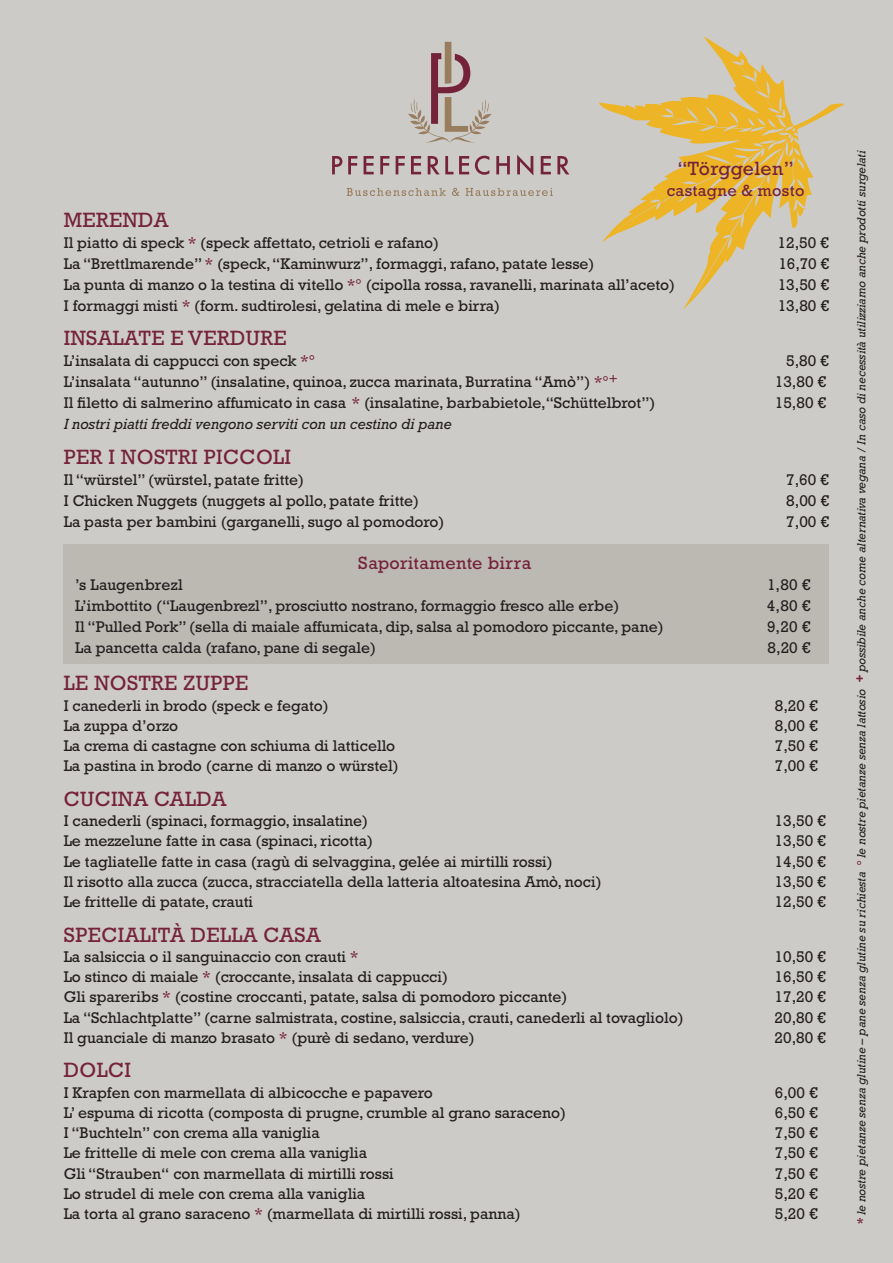
<style>
.page{position:relative;width:893px;height:1263px;background:#cdcbc8}
.page>*{position:absolute;margin:0;border:0;box-sizing:border-box;transform-origin:0 0}
.t1{font:21px "Rockwell Std";letter-spacing:.02em;color:#75223b}
.t2{font:19.5px "Rockwell Std";letter-spacing:.015em;color:#75223b}
.t3{font:18px "Rockwell Std";letter-spacing:.02em;color:#75223b}
.t4{font:16.5px "Rockwell Std";letter-spacing:.02em;color:#75223b}
.t5{font:15.75px "Rockwell Std";color:#231f20}
.t6{font:italic 15px "Rockwell Std";color:#231f20}
.t7{font:italic 12px "Rockwell Std";color:#231f20}
.s1{color:#75223b}
.s2{font-weight:700;color:#75223b}
</style>
<div class="page">
<svg style="left:332px;top:155px;width:237px;height:21px"></svg>
<svg style="left:347px;top:188px;width:206px;height:8px"></svg>
<svg style="left:408px;top:42px;width:84px;height:101px"></svg>
<div style="left:64px;top:544px;width:765px;height:119px;background:#bcb8b2"></div>
<svg style="left:599px;top:36px;width:245px;height:273px"></svg>
<p class="t2" style="left:677px;top:157px;width:118px">“Törggelen”</p>
<p class="t4" style="left:667px;top:181px;width:139px">castagne &amp; mosto</p>
<h1 class="t1" style="left:64px;top:208px;width:106px">MERENDA</h1>
<p class="t5" style="left:64px;top:233px;width:377px">Il piatto di speck <span class="s1">*</span> (speck affettato, cetrioli e rafano)</p>
<p class="t5" style="left:778px;top:233px;width:53px">12,50 €</p>
<p class="t5" style="left:64px;top:254px;width:532px">La “Brettlmarende” <span class="s1">*</span> (speck, “Kaminwurz”, formaggi, rafano, patate lesse)</p>
<p class="t5" style="left:779px;top:254px;width:52px">16,70 €</p>
<p class="t5" style="left:64px;top:275px;width:613px">La punta di manzo o la testina di vitello <span class="s1">*°</span> (cipolla rossa, ravanelli, marinata all’aceto)</p>
<p class="t5" style="left:778px;top:275px;width:53px">13,50 €</p>
<p class="t5" style="left:64px;top:296px;width:438px">I formaggi misti <span class="s1">*</span> (form. sudtirolesi, gelatina di mele e birra)</p>
<p class="t5" style="left:778px;top:296px;width:53px">13,80 €</p>
<h1 class="t1" style="left:64px;top:326px;width:224px">INSALATE E VERDURE</h1>
<p class="t5" style="left:64px;top:352px;width:253px">L’insalata di cappucci con speck <span class="s1">*°</span></p>
<p class="t5" style="left:786px;top:352px;width:44px">5,80 €</p>
<p class="t5" style="left:64px;top:373px;width:555px">L’insalata “autunno” (insalatine, quinoa, zucca marinata, Burratina “Amò”) <span class="s1">*°</span><sup>+</sup></p>
<p class="t5" style="left:775px;top:373px;width:53px">13,80 €</p>
<p class="t5" style="left:64px;top:394px;width:593px">Il filetto di salmerino affumicato in casa <span class="s1">*</span> (insalatine, barbabietole,“Schüttelbrot”)</p>
<p class="t5" style="left:775px;top:394px;width:53px">15,80 €</p>
<p class="t6" style="left:64px;top:416px;width:389px">I nostri piatti freddi vengono serviti con un cestino di pane</p>
<h1 class="t1" style="left:64px;top:445px;width:229px">PER I NOSTRI PICCOLI</h1>
<p class="t5" style="left:64px;top:470px;width:242px">Il “würstel” (würstel, patate fritte)</p>
<p class="t5" style="left:786px;top:470px;width:44px">7,60 €</p>
<p class="t5" style="left:64px;top:491px;width:357px">I Chicken Nuggets (nuggets al pollo, patate fritte)</p>
<p class="t5" style="left:786px;top:491px;width:44px">8,00 €</p>
<p class="t5" style="left:64px;top:512px;width:382px">La pasta per bambini (garganelli, sugo al pomodoro)</p>
<p class="t5" style="left:786px;top:512px;width:44px">7,00 €</p>
<p class="t3" style="left:358px;top:553px;width:174px">Saporitamente birra</p>
<p class="t5" style="left:75px;top:576px;width:109px">’s Laugenbrezl</p>
<p class="t5" style="left:767px;top:576px;width:45px">1,80 €</p>
<p class="t5" style="left:75px;top:597px;width:545px">L’imbottito (“Laugenbrezl”, prosciutto nostrano, formaggio fresco alle erbe)</p>
<p class="t5" style="left:767px;top:597px;width:45px">4,80 €</p>
<p class="t5" style="left:75px;top:618px;width:590px">Il “Pulled Pork” (sella di maiale affumicata, dip, salsa al pomodoro piccante, pane)</p>
<p class="t5" style="left:767px;top:618px;width:45px">9,20 €</p>
<p class="t5" style="left:75px;top:639px;width:302px">La pancetta calda (rafano, pane di segale)</p>
<p class="t5" style="left:768px;top:639px;width:44px">8,20 €</p>
<h1 class="t1" style="left:64px;top:671px;width:186px">LE NOSTRE ZUPPE</h1>
<p class="t5" style="left:64px;top:696px;width:267px">I canederli in brodo (speck e fegato)</p>
<p class="t5" style="left:775px;top:696px;width:44px">8,20 €</p>
<p class="t5" style="left:64px;top:716px;width:116px">La zuppa d’orzo</p>
<p class="t5" style="left:775px;top:716px;width:44px">8,00 €</p>
<p class="t5" style="left:64px;top:737px;width:333px">La crema di castagne con schiuma di latticello</p>
<p class="t5" style="left:775px;top:737px;width:44px">7,50 €</p>
<p class="t5" style="left:64px;top:757px;width:336px">La pastina in brodo (carne di manzo o würstel)</p>
<p class="t5" style="left:775px;top:757px;width:44px">7,00 €</p>
<h1 class="t1" style="left:64px;top:787px;width:164px">CUCINA CALDA</h1>
<p class="t5" style="left:64px;top:812px;width:306px">I canederli (spinaci, formaggio, insalatine)</p>
<p class="t5" style="left:775px;top:812px;width:53px">13,50 €</p>
<p class="t5" style="left:64px;top:832px;width:311px">Le mezzelune fatte in casa (spinaci, ricotta)</p>
<p class="t5" style="left:775px;top:832px;width:53px">13,50 €</p>
<p class="t5" style="left:64px;top:852px;width:490px">Le tagliatelle fatte in casa (ragù di selvaggina, gelée ai mirtilli rossi)</p>
<p class="t5" style="left:775px;top:852px;width:53px">14,50 €</p>
<p class="t5" style="left:64px;top:872px;width:539px">Il risotto alla zucca (zucca, stracciatella della latteria altoatesina Amò, noci)</p>
<p class="t5" style="left:775px;top:872px;width:53px">13,50 €</p>
<p class="t5" style="left:64px;top:893px;width:191px">Le frittelle di patate, crauti</p>
<p class="t5" style="left:775px;top:893px;width:53px">12,50 €</p>
<h1 class="t1" style="left:64px;top:922px;width:258px">SPECIALITÀ DELLA CASA</h1>
<p class="t5" style="left:64px;top:947px;width:296px">La salsiccia o il sanguinaccio con crauti <span class="s1">*</span></p>
<p class="t5" style="left:775px;top:947px;width:53px">10,50 €</p>
<p class="t5" style="left:64px;top:968px;width:386px">Lo stinco di maiale <span class="s1">*</span> (croccante, insalata di cappucci)</p>
<p class="t5" style="left:775px;top:968px;width:53px">16,50 €</p>
<p class="t5" style="left:64px;top:988px;width:505px">Gli spareribs <span class="s1">*</span> (costine croccanti, patate, salsa di pomodoro piccante)</p>
<p class="t5" style="left:775px;top:988px;width:53px">17,20 €</p>
<p class="t5" style="left:64px;top:1008px;width:621px">La “Schlachtplatte” (carne salmistrata, costine, salsiccia, crauti, canederli al tovagliolo)</p>
<p class="t5" style="left:775px;top:1008px;width:53px">20,80 €</p>
<p class="t5" style="left:64px;top:1028px;width:412px">Il guanciale di manzo brasato <span class="s1">*</span> (purè di sedano, verdure)</p>
<p class="t5" style="left:775px;top:1028px;width:53px">20,80 €</p>
<h1 class="t1" style="left:64px;top:1058px;width:69px">DOLCI</h1>
<p class="t5" style="left:64px;top:1083px;width:371px">I Krapfen con marmellata di albicocche e papavero</p>
<p class="t5" style="left:775px;top:1083px;width:44px">6,00 €</p>
<p class="t5" style="left:64px;top:1103px;width:504px">L’ espuma di ricotta (composta di prugne, crumble al grano saraceno)</p>
<p class="t5" style="left:775px;top:1103px;width:44px">6,50 €</p>
<p class="t5" style="left:64px;top:1124px;width:258px">I “Buchteln” con crema alla vaniglia</p>
<p class="t5" style="left:775px;top:1124px;width:44px">7,50 €</p>
<p class="t5" style="left:64px;top:1144px;width:305px">Le frittelle di mele con crema alla vaniglia</p>
<p class="t5" style="left:775px;top:1144px;width:44px">7,50 €</p>
<p class="t5" style="left:64px;top:1164px;width:332px">Gli “Strauben“ con marmellata di mirtilli rossi</p>
<p class="t5" style="left:775px;top:1164px;width:44px">7,50 €</p>
<p class="t5" style="left:64px;top:1184px;width:303px">Lo strudel di mele con crema alla vaniglia</p>
<p class="t5" style="left:775px;top:1184px;width:44px">5,20 €</p>
<p class="t5" style="left:64px;top:1205px;width:458px">La torta al grano saraceno <span class="s1">*</span> (marmellata di mirtilli rossi, panna)</p>
<p class="t5" style="left:775px;top:1205px;width:44px">5,20 €</p>
<p class="t7" style="left:854px;top:1225px;width:1076px;rotate:-90deg"><span class="s2">*</span> le nostre pietanze senza glutine – pane senza glutine su richiesta <span class="s2">°</span> le nostre pietanze senza lattosio <span class="s2">+</span> possibile anche come alternativa vegana / In caso di necessità utilizziamo anche prodotti surgelati</p>
</div>
